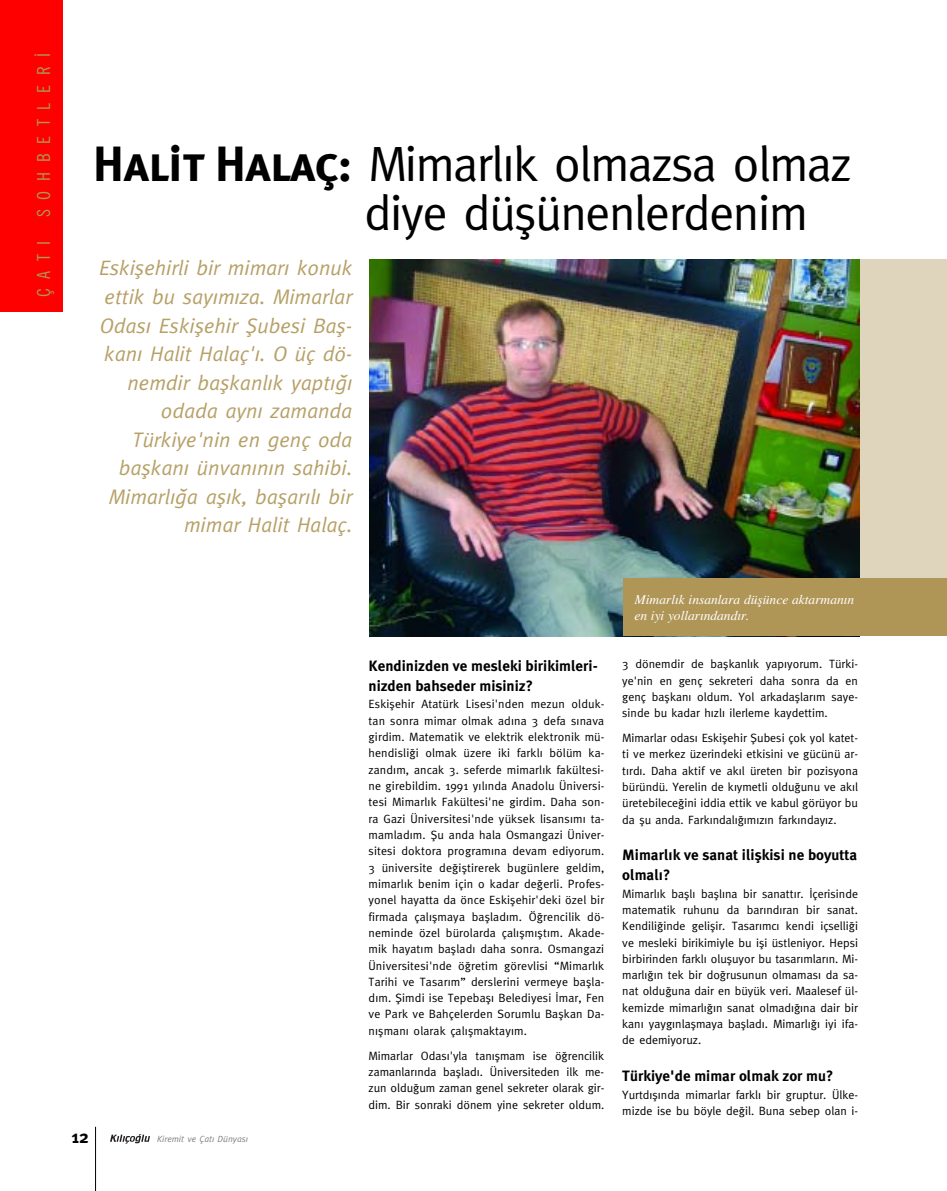
<style>
.page{position:relative;width:947px;height:1191px;background:#fff}
.page>*{position:absolute;margin:0;border:0;box-sizing:border-box;transform-origin:0 0}
.t1{font:49.5px/49.5px "Meta Regular Mas";letter-spacing:-.025em;color:#000}
.t2{font:21px/28.5px "Meta Italik Mas";color:#b7a067;text-align:right}
.t3{font:18px "Trade Gothic Cond";letter-spacing:.535em;color:#af9556}
.t4{font:18px "Meta Plus Bold Roman Ti";color:#000}
.t5{font:15px/19.5px "Meta Plus Bold Roman Ti";color:#000}
.t6{font:italic 13.5px/16.2px "Times TU";color:#fff}
.t7{font:12px/16.4px "Meta Regular Mas";color:#000;text-align:justify}
.t8{font:9px "Meta Italik Mas";color:#808080}
.s1{font-family:"Meta Plus Bold Caps Ti"}
</style>
<div class="page">
<svg style="left:110px;top:1134px;width:40px;height:9px"></svg>
<hr style="left:95px;top:1126px;width:1px;height:65px;background:#000">
<div style="left:369px;top:260px;width:577px;height:376px;background:#dfd5bc"></div>
<img style="left:369px;top:260px;width:489px;height:376px">
<div style="left:623px;top:578px;width:323px;height:58px;background:#af9556"></div>
<div style="left:0;top:0;width:63px;height:312px;background:#f00"></div>
<h3 class="t3" style="left:33px;top:217px;width:166px;rotate:-90deg">SOHBETLER‹</h3>
<h3 class="t3" style="left:33px;top:297px;width:58px;rotate:-90deg">ÇATI</h3>
<h1 class="t1" style="left:364px;top:138px;width:489px;text-indent:-271px"><span class="s1">Halit Halaç:</span> Mimarl›k olmazsa olmaz diye düflünenlerdenim</h1>
<p class="t2" style="left:99px;top:254px;width:255px">Eskiflehirli bir mimar› konuk ettik bu say›m›za. Mimarlar<br>Odas› Eskiflehir fiubesi Bafl&shy;kan› Halit Halaç'›. O üç dö&shy;nemdir baflkanl›k yapt›¤› odada ayn› zamanda<br>Türkiye'nin en genç oda baflkan› ünvan›n›n sahibi.<br>Mimarl›¤a afl›k, baflar›l› bir mimar Halit Halaç.</p>
<h3 class="t4" style="left:72px;top:1126px;width:19px">12</h3>
<p class="t8" style="left:157px;top:1133px;width:92px">Kiremit ve Çat› Dünyas›</p>
<p class="t5" style="left:368px;top:656px;width:231px">Kendinizden ve mesleki birikimleri&shy;nizden bahseder misiniz?</p>
<p class="t7" style="left:368px;top:696px;width:237px">Eskiflehir Atatürk Lisesi'nden mezun olduk&shy;tan sonra mimar olmak ad›na 3 defa s›nava girdim. Matematik ve elektrik elektronik mü&shy;hendisli¤i olmak üzere iki farkl› bölüm ka&shy;zand›m, ancak 3. seferde mimarl›k fakültesi&shy;ne girebildim. 1991 y›l›nda Anadolu Üniversi&shy;tesi Mimarl›k Fakültesi'ne girdim. Daha son&shy;ra Gazi Üniversitesi'nde yüksek lisans›m› ta&shy;mamlad›m. fiu anda hala Osmangazi Üniver&shy;sitesi doktora program›na devam ediyorum.<br>3 üniversite de¤ifltirerek bugünlere geldim, mimarl›k benim için o kadar de¤erli. Profes&shy;yonel hayatta da önce Eskiflehir'deki özel bir firmada çal›flmaya bafllad›m. Ö¤rencilik dö&shy;neminde özel bürolarda çal›flm›flt›m. Akade&shy;mik hayat›m bafllad› daha sonra. Osmangazi Üniversitesi'nde ö¤retim görevlisi “Mimarl›k Tarihi ve Tasar›m” derslerini vermeye baflla&shy;d›m. fiimdi ise Tepebafl› Belediyesi ‹mar, Fen ve Park ve Bahçelerden Sorumlu Baflkan Da&shy;n›flman› olarak çal›flmaktay›m.</p>
<p class="t7" style="left:368px;top:1047px;width:237px">Mimarlar Odas›'yla tan›flmam ise ö¤rencilik zamanlar›nda bafllad›. Üniversiteden ilk me&shy;zun oldu¤um zaman genel sekreter olarak gir&shy;dim. Bir sonraki dönem yine sekreter oldum.</p>
<p class="t6" style="left:634px;top:591px;width:221px">Mimarlık insanlara düşünce aktarmanın en iyi yollarındandır.</p>
<p class="t7" style="left:622px;top:656px;width:237px">3 dönemdir de baflkanl›k yap›yorum. Türki&shy;ye'nin en genç sekreteri daha sonra da en genç baflkan› oldum. Yol arkadafllar›m saye&shy;sinde bu kadar h›zl› ilerleme kaydettim.</p>
<p class="t7" style="left:622px;top:729px;width:237px">Mimarlar odas› Eskiflehir fiubesi çok yol katet&shy;ti ve merkez üzerindeki etkisini ve gücünü ar&shy;t›rd›. Daha aktif ve ak›l üreten bir pozisyona büründü. Yerelin de k›ymetli oldu¤unu ve ak›l üretebilece¤ini iddia ettik ve kabul görüyor bu da flu anda. Fark›ndal›¤›m›z›n fark›nday›z.</p>
<p class="t5" style="left:622px;top:845px;width:236px">Mimarl›k ve sanat iliflkisi ne boyutta olmal›?</p>
<p class="t7" style="left:622px;top:885px;width:237px">Mimarl›k bafll› bafll›na bir sanatt›r. ‹çerisinde matematik ruhunu da bar›nd›ran bir sanat.<br>Kendili¤inde geliflir. Tasar›mc› kendi içselli¤i ve mesleki birikimiyle bu ifli üstleniyor. Hepsi birbirinden farkl› olufluyor bu tasar›mlar›n. Mi&shy;marl›¤›n tek bir do¤rusunun olmamas› da sa&shy;nat oldu¤una dair en büyük veri. Maalesef ül&shy;kemizde mimarl›¤›n sanat olmad›¤›na dair bir kan› yayg›nlaflmaya bafllad›. Mimarl›¤› iyi ifa&shy;de edemiyoruz.</p>
<p class="t5" style="left:622px;top:1066px;width:212px">Türkiye'de mimar olmak zor mu?</p>
<p class="t7" style="left:622px;top:1086px;width:237px">Yurtd›fl›nda mimarlar farkl› bir gruptur. Ülke&shy;mizde ise bu böyle de¤il. Buna sebep olan i-</p>
</div>
